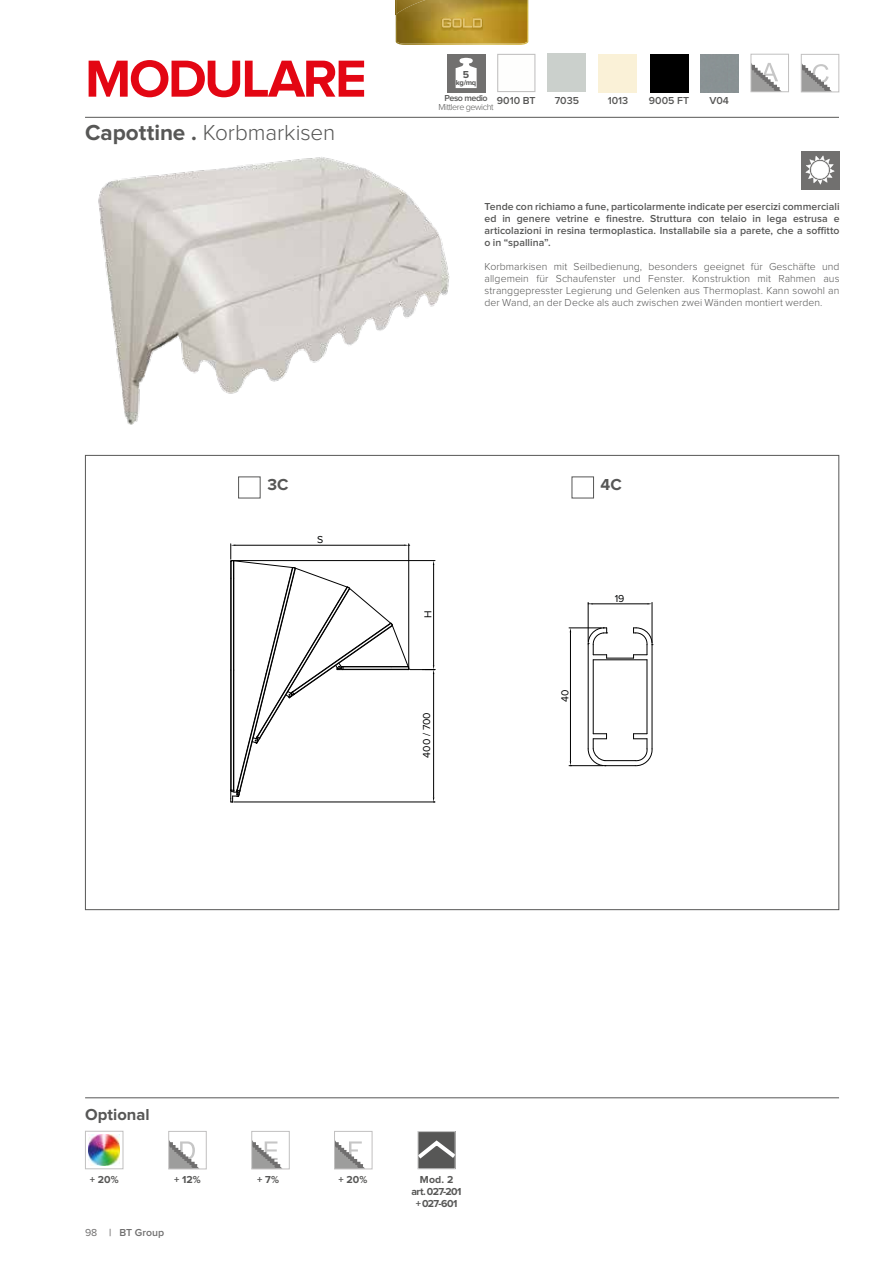
<style>
.page{position:relative;width:893px;height:1263px;background:#fff}
.page>*{position:absolute;margin:0;border:0;box-sizing:border-box;transform-origin:0 0}
.t1{font:700 54px "Proxima Nova";letter-spacing:-.045em;color:#e30613}
.t2{font:300 22.5px "Proxima Nova";letter-spacing:-.005em;color:#575756}
.t3{font:700 16.5px "Proxima Nova";color:#575756}
.t4{font:300 10.5px/12px "Proxima Nova";letter-spacing:.005em;color:#575756;text-align:justify}
.t5{font:600 10.5px/12px "Proxima Nova";letter-spacing:.005em;color:#575756;text-align:justify}
.t6{font:700 10.5px/12px "Proxima Nova";letter-spacing:-.05em;color:#575756;text-align:center}
.t7{font:10.5px "Proxima Nova";color:#010202}
.t8{font:600 10.5px "Proxima Nova";color:#706f6f}
.t9{font:300 9px "Proxima Nova";letter-spacing:-.05em;color:#575756}
.t10{font:600 9px "Proxima Nova";letter-spacing:-.05em;color:#575756}
.t11{font:700 7.5px "Proxima Nova";color:#575756}
.s1{font-weight:700}
.s2{font-weight:400}
</style>
<div class="page">
<hr style="left:85px;top:117px;width:754px;height:1px;background:#575756">
<img style="left:98px;top:157px;width:352px;height:268px">
<div style="left:801px;top:151px;width:38px;height:38px;background:#71706f"></div>
<svg style="left:805px;top:156px;width:29px;height:28px"></svg>
<div style="left:497px;top:54px;width:38px;height:38px;background:#fefefd;border:1px solid #c1c0c0"></div>
<div style="left:650px;top:54px;width:38px;height:38px;background:#000"></div>
<div style="left:548px;top:54px;width:38px;height:38px;background:#cbd0cc"></div>
<div style="left:599px;top:54px;width:38px;height:38px;background:#faf1d7"></div>
<img style="left:88px;top:1135px;width:31px;height:30px">
<div style="left:85px;top:1131px;width:38px;height:38px;border:1px solid #c1c0c0"></div>
<div style="left:418px;top:1131px;width:37px;height:37px;background:#575756"></div>
<svg style="left:419px;top:1140px;width:35px;height:19px"></svg>
<div style="left:417px;top:1131px;width:39px;height:38px;border:1px solid #c6c6c6"></div>
<hr style="left:85px;top:1097px;width:754px;height:1px;background:#575756">
<hr style="left:605px;top:760px;width:30px;height:1px;background:#000">
<hr style="left:588px;top:645px;width:1px;height:104px;background:#000">
<hr style="left:605px;top:765px;width:30px;height:1px;background:#000">
<hr style="left:593px;top:660px;width:1px;height:74px;background:#000">
<hr style="left:593px;top:659px;width:54px;height:1px;background:#000">
<svg style="left:633px;top:733px;width:19px;height:33px"></svg>
<hr style="left:652px;top:645px;width:1px;height:104px;background:#000">
<hr style="left:647px;top:660px;width:1px;height:74px;background:#000">
<hr style="left:652px;top:602px;width:1px;height:41px;background:#000">
<hr style="left:588px;top:602px;width:1px;height:39px;background:#000">
<hr style="left:593px;top:604px;width:54px;height:1px;background:#000">
<hr style="left:569px;top:628px;width:32px;height:1px;background:#000">
<hr style="left:569px;top:765px;width:34px;height:1px;background:#000">
<hr style="left:570px;top:632px;width:1px;height:129px;background:#000">
<svg style="left:588px;top:627px;width:65px;height:32px"></svg>
<svg style="left:588px;top:733px;width:19px;height:33px"></svg>
<svg style="left:230px;top:544px;width:205px;height:259px"></svg>
<div style="left:238px;top:476px;width:23px;height:22px;border:1px solid #575756"></div>
<svg style="left:753px;top:63px;width:27px;height:27px"></svg>
<div style="left:751px;top:54px;width:38px;height:38px;border:1px solid #c1c0c0"></div>
<svg style="left:803px;top:64px;width:27px;height:26px"></svg>
<div style="left:801px;top:54px;width:38px;height:38px;border:1px solid #c1c0c0"></div>
<svg style="left:170px;top:1141px;width:28px;height:26px"></svg>
<div style="left:168px;top:1131px;width:39px;height:38px;border:1px solid #c1c0c0"></div>
<svg style="left:253px;top:1141px;width:28px;height:26px"></svg>
<div style="left:251px;top:1131px;width:39px;height:38px;border:1px solid #c1c0c0"></div>
<svg style="left:336px;top:1141px;width:28px;height:26px"></svg>
<div style="left:334px;top:1131px;width:38px;height:38px;border:1px solid #c1c0c0"></div>
<div style="left:447px;top:54px;width:38px;height:38px;background:#71706f"></div>
<svg style="left:456px;top:58px;width:21px;height:30px"></svg>
<img style="left:396px;top:0;width:132px;height:45px">
<img style="left:440px;top:17px;width:44px;height:14px">
<svg style="left:442px;top:18px;width:40px;height:10px"></svg>
<h1 class="t1" style="left:85px;top:54px;width:283px">MODULARE</h1>
<h2 class="t2" style="left:85px;top:122px;width:252px"><span class="s1">Capottine .</span> Korbmarkisen</h2>
<p class="t6" style="left:463px;top:69px;width:8px">5</p>
<p class="t11" style="left:456px;top:79px;width:22px">kg/mq</p>
<p class="t10" style="left:445px;top:93px;width:45px">Peso medio</p>
<p class="t9" style="left:439px;top:102px;width:56px">Mittlere gewicht</p>
<p class="t5" style="left:497px;top:95px;width:40px">9010 BT</p>
<p class="t5" style="left:555px;top:95px;width:26px">7035</p>
<p class="t5" style="left:608px;top:95px;width:22px">1013</p>
<p class="t5" style="left:649px;top:95px;width:42px">9005 FT</p>
<p class="t5" style="left:709px;top:95px;width:21px">V04</p>
<p class="t5" style="left:484px;top:201px;width:357px">Tende con richiamo a fune, particolarmente indicate per esercizi commerciali ed in genere vetrine e finestre. Struttura con telaio in lega estrusa e articolazioni in resina termoplastica. Installabile sia a parete, che a soffitto o in “spallina”.</p>
<p class="t4" style="left:484px;top:261px;width:356px">Korbmarkisen mit Seilbedienung, besonders geeignet für Geschäfte und allgemein für Schaufenster und Fenster. Konstruktion mit Rahmen aus stranggepresster Legierung und Gelenken aus Thermoplast. Kann sowohl an der Wand, an der Decke als auch zwischen zwei Wänden montiert werden.</p>
<h3 class="t3" style="left:267px;top:476px;width:23px">3C</h3>
<h3 class="t3" style="left:601px;top:476px;width:23px">4C</h3>
<p class="t7" style="left:317px;top:535px;width:8px">S</p>
<p class="t7" style="left:423px;top:618px;width:9px;rotate:-90deg">H</p>
<p class="t7" style="left:422px;top:758px;width:47px;rotate:-90deg">400 / 700</p>
<p class="t7" style="left:560px;top:702px;width:14px;rotate:-90deg">40</p>
<p class="t7" style="left:615px;top:593px;width:11px">19</p>
<h3 class="t3" style="left:85px;top:1106px;width:66px">Optional</h3>
<p class="t6" style="left:90px;top:1173px;width:31px">+ 20%</p>
<p class="t6" style="left:412px;top:1173px;width:51px">Mod. 2 art. 027-201 + 027-601</p>
<p class="t6" style="left:174px;top:1173px;width:28px">+ 12%</p>
<p class="t6" style="left:257px;top:1173px;width:23px">+ 7%</p>
<p class="t6" style="left:338px;top:1173px;width:31px">+ 20%</p>
<p class="t8" style="left:85px;top:1227px;width:81px"><span class="s2">98</span> | BT Group</p>
</div>
